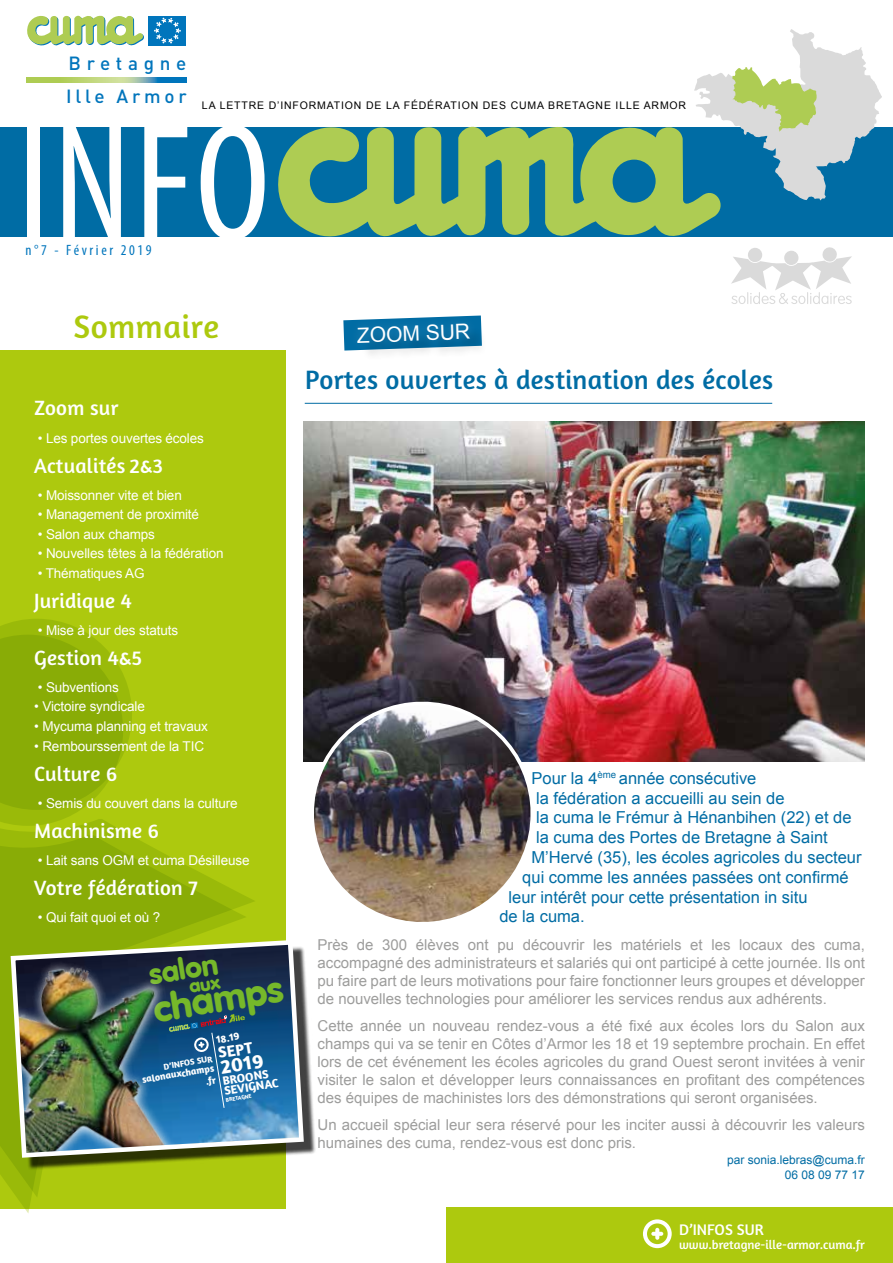
<style>
.page{position:relative;width:893px;height:1263px;background:#fff}
.page>*{position:absolute;margin:0;border:0;box-sizing:border-box;transform-origin:0 0}
.t1{font:condensed 167.25px "Myriad Pro";color:#fff}
.t2{font:900 37.95px "VAG Rounded";color:#76b82a}
.t3{font:33px "Amaranth";letter-spacing:.02em;color:#adc90e}
.t4{font:900 29.85px "VAG Rounded";color:#76b82a}
.t5{font:27px "Amaranth";letter-spacing:.01em;color:#006ca4}
.t6{font:21px "Amaranth";letter-spacing:.01em;color:#fff}
.t7{font:21px "Arial";color:#fff}
.t8{font:700 20.55px "Amaranth";color:#fff}
.t9{font:500 18.9px/32.8px "DIN";letter-spacing:.235em;color:#0075bc}
.t10{font:16.5px "Arial";color:#006ca4}
.t11{font:700 16.2px "Amaranth";color:#fff}
.t12{font:15.6px "Amaranth";color:#fff}
.t13{font:15px/18px "Arial";color:#9d9d9c;text-align:justify}
.t14{font:condensed 15px "Myriad Pro";letter-spacing:.175em;color:#0075bc}
.t15{font:13.5px "Arial";letter-spacing:-.01em;color:#fff}
.t16{font:12.75px "Amaranth";color:#fff}
.t17{font:700 12.45px/10.2px "Amaranth";color:#fff}
.t18{font:12px/14.4px "Arial";color:#006ca4;text-align:right}
.t19{font:700 10.8px "Amaranth";color:#fff}
.t20{font:10.5px "Arial";letter-spacing:.08em;color:#000}
.t21{font:700 10.05px/11.7px "Amaranth";color:#fff;text-align:right}
.t22{font:700 8.85px "Amaranth";color:#fff}
.t23{font:700 5.7px "Amaranth";color:#fff}
</style>
<div class="page">
<div style="left:0;top:351px;width:286px;height:858px;background:#adc90e"></div>
<hr style="left:305px;top:403px;width:467px;height:1px;background:#006ca4">
<div style="left:0;top:127px;width:893px;height:109px;background:#006ca4"></div>
<svg style="left:694px;top:29px;width:188px;height:171px"></svg>
<div style="left:446px;top:1208px;width:447px;height:55px;background:#adc90e"></div>
<svg style="left:278px;top:127px;width:443px;height:109px;fill:#aecc53"></svg>
<svg style="left:731px;top:247px;width:121px;height:57px"></svg>
<svg style="left:27px;top:15px;width:117px;height:31px"></svg>
<div style="left:149px;top:16px;width:37px;height:29px;background:#0075bc"></div>
<svg style="left:154px;top:18px;width:27px;height:25px"></svg>
<svg style="left:27px;top:78px;width:159px;height:4px"></svg>
<svg style="left:643px;top:1219px;width:29px;height:29px"></svg>
<svg style="left:0;top:826px;width:254px;height:78px"></svg>
<svg style="left:0;top:835px;width:247px;height:378px"></svg>
<svg style="left:0;top:619px;width:132px;height:207px"></svg>
<svg style="left:343px;top:315px;width:139px;height:38px"></svg>
<img style="left:303px;top:421px;width:562px;height:340px">
<img style="left:306px;top:698px;width:232px;height:224px">
<div style="left:16px;top:946px;width:301px;height:224px;background:#000;opacity:.75"></div>
<img style="left:8px;top:937px;width:298px;height:223px">
<svg style="left:189px;top:978px;width:32px;height:15px"></svg>
<p class="t9" style="left:66px;top:46px;width:122px">Bretagne<br>Ille Armor</p>
<p class="t20" style="left:202px;top:98px;width:486px">LA LETTRE D’INFORMATION DE LA FÉDÉRATION DES CUMA BRETAGNE ILLE ARMOR</p>
<h1 class="t1" style="left:17px;top:82px;width:255px">INFO</h1>
<p class="t14" style="left:26px;top:241px;width:128px">n°7 - Février 2019</p>
<h3 class="t3" style="left:73px;top:308px;width:147px">Sommaire</h3>
<h3 class="t6" style="left:34px;top:396px;width:86px">Zoom sur</h3>
<p class="t15" style="left:38px;top:429px;width:168px">• Les portes ouvertes écoles</p>
<h3 class="t6" style="left:34px;top:453px;width:130px">Actualités 2&amp;3</h3>
<p class="t15" style="left:38px;top:486px;width:146px">• Moissonner vite et bien</p>
<p class="t15" style="left:38px;top:505px;width:163px">• Management de proximité</p>
<p class="t15" style="left:38px;top:525px;width:119px">• Salon aux champs</p>
<p class="t15" style="left:38px;top:544px;width:187px">• Nouvelles têtes à la fédération</p>
<p class="t15" style="left:38px;top:564px;width:108px">• Thématiques AG</p>
<h3 class="t6" style="left:34px;top:588px;width:99px">Juridique 4</h3>
<p class="t15" style="left:38px;top:621px;width:142px">• Mise à jour des statuts</p>
<h3 class="t6" style="left:34px;top:645px;width:109px">Gestion 4&amp;5</h3>
<p class="t15" style="left:38px;top:678px;width:83px">• Subventions</p>
<p class="t15" style="left:34px;top:698px;width:112px">• Victoire syndicale</p>
<p class="t15" style="left:34px;top:718px;width:175px">• Mycuma planning et travaux</p>
<p class="t15" style="left:34px;top:737px;width:171px">• Rembourssement de la TIC</p>
<h3 class="t6" style="left:34px;top:761px;width:84px">Culture 6</h3>
<p class="t15" style="left:38px;top:794px;width:201px">• Semis du couvert dans la culture</p>
<h3 class="t6" style="left:34px;top:818px;width:126px">Machinisme 6</h3>
<p class="t15" style="left:38px;top:851px;width:213px">• Lait sans OGM et cuma Désilleuse</p>
<h3 class="t6" style="left:34px;top:875px;width:165px">Votre fédération 7</h3>
<p class="t15" style="left:38px;top:908px;width:124px">• Qui fait quoi et où ?</p>
<h3 class="t4" style="left:146px;top:957px;width:71px;rotate:-9deg">salon</h3>
<h2 class="t2" style="left:150px;top:986px;width:132px;rotate:-9deg">champs</h2>
<p class="t19" style="left:215px;top:1033px;width:25px;rotate:-9deg">18.19</p>
<p class="t11" style="left:217px;top:1043px;width:36px;rotate:-9deg">SEPT</p>
<h3 class="t8" style="left:219px;top:1054px;width:45px;rotate:-9deg">2019</h3>
<p class="t22" style="left:163px;top:1061px;width:51px;rotate:-9deg">D’INFOS SUR</p>
<p class="t21" style="left:141px;top:1073px;width:74px;rotate:-9deg">salonauxchamps .fr</p>
<p class="t17" style="left:222px;top:1075px;width:56px;rotate:-9deg">BROONS<br>SEVIGNAC</p>
<p class="t23" style="left:225px;top:1096px;width:27px;rotate:-9deg">BRETAGNE</p>
<h3 class="t7" style="left:356px;top:321px;width:115px;rotate:-2deg">ZOOM SUR</h3>
<h3 class="t5" style="left:305px;top:364px;width:470px">Portes ouvertes à destination des écoles</h3>
<p class="t10" style="left:531px;top:767px;width:226px">Pour la 4<sup>ème</sup> année consécutive</p>
<p class="t10" style="left:536px;top:787px;width:250px">la fédération a accueilli au sein de</p>
<p class="t10" style="left:536px;top:807px;width:317px">la cuma le Frémur à Hénanbihen (22) et de</p>
<p class="t10" style="left:536px;top:827px;width:293px">la cuma des Portes de Bretagne à Saint</p>
<p class="t10" style="left:531px;top:846px;width:332px">M’Hervé (35), les écoles agricoles du secteur</p>
<p class="t10" style="left:522px;top:866px;width:328px">qui comme les années passées ont confirmé</p>
<p class="t10" style="left:509px;top:886px;width:300px">leur intérêt pour cette présentation in situ</p>
<p class="t10" style="left:499px;top:906px;width:87px">de la cuma.</p>
<p class="t13" style="left:317px;top:935px;width:549px">Près de 300 élèves ont pu découvrir les matériels et les locaux des cuma, accompagné des administrateurs et salariés qui ont participé à cette journée. Ils ont pu faire part de leurs motivations pour faire fonctionner leurs groupes et développer de nouvelles technologies pour améliorer les services rendus aux adhérents.</p>
<p class="t13" style="left:317px;top:1016px;width:549px">Cette année un nouveau rendez-vous a été fixé aux écoles lors du Salon aux champs qui va se tenir en Côtes d’Armor les 18 et 19 septembre prochain. En effet lors de cet événement les écoles agricoles du grand Ouest seront invitées à venir visiter le salon et développer leurs connaissances en profitant des compétences des équipes de machinistes lors des démonstrations qui seront organisées.</p>
<p class="t13" style="left:317px;top:1115px;width:549px">Un accueil spécial leur sera réservé pour les inciter aussi à découvrir les valeurs humaines des cuma, rendez-vous est donc pris.</p>
<p class="t18" style="left:727px;top:1153px;width:139px">par sonia.lebras@cuma.fr<br>06 08 09 77 17</p>
<p class="t12" style="left:679px;top:1220px;width:86px">D’INFOS SUR</p>
<p class="t16" style="left:679px;top:1237px;width:187px">www.bretagne-ille-armor.cuma.fr</p>
</div>
